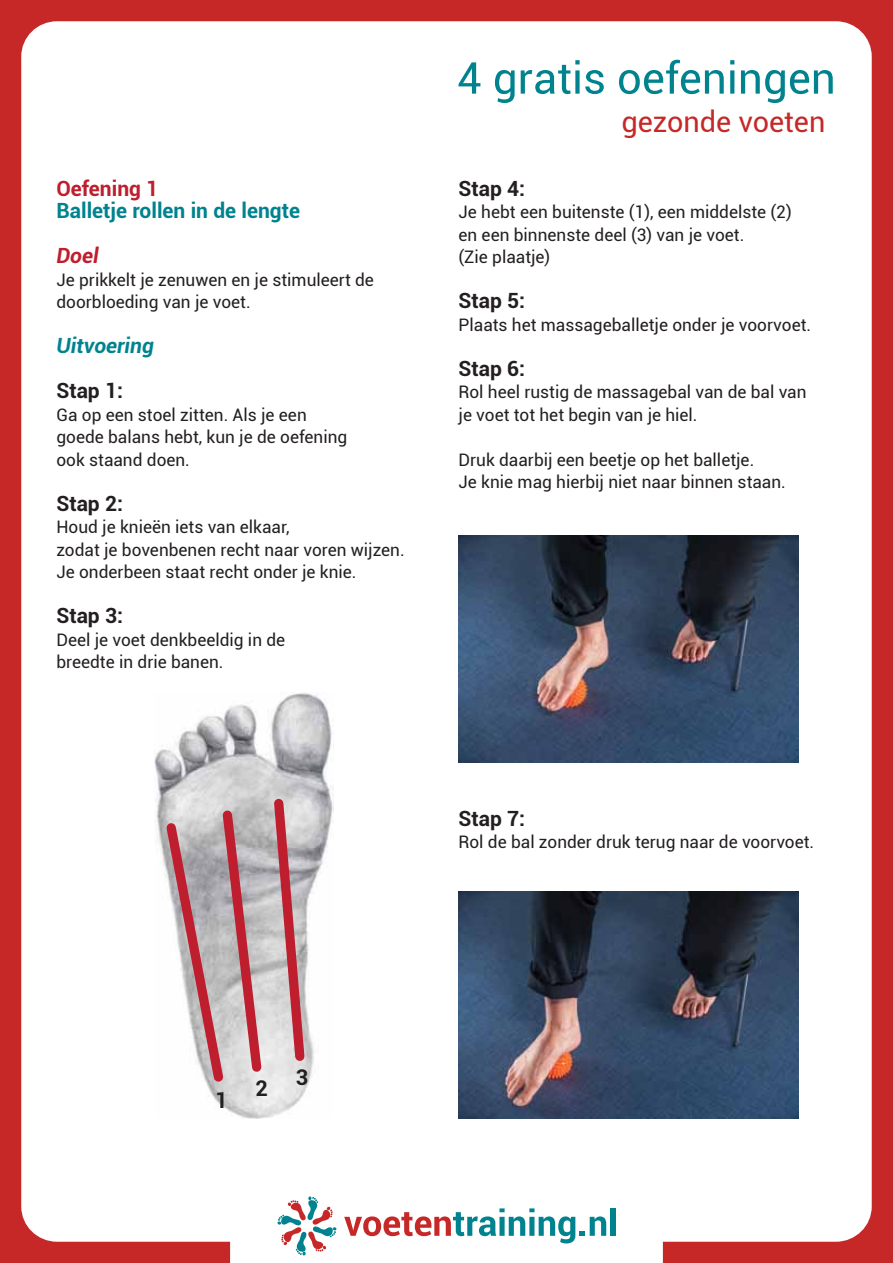
<style>
.page{position:relative;width:893px;height:1263px;background:#c62828}
.page>*{position:absolute;margin:0;border:0;box-sizing:border-box;transform-origin:0 0}
.t1{font:28.8px "Roboto";color:#c62828}
.t2{font:700 21.6px "Roboto";color:#231f20}
.t3{font:700 21px "Roboto";color:#231f20}
.t4{font:700 21px "Roboto";color:#01838f}
.t5{font:italic 700 21px "Roboto";color:#01838f}
.t6{font:700 21px "Roboto";color:#be1e2d}
.t7{font:italic 700 21px "Roboto";color:#be1e2d}
.t8{font:17.25px/22.5px "Roboto";color:#231f20}
</style>
<div class="page">
<div style="left:21px;top:21px;width:851px;height:1221px;background:#fff;border-radius:36px"></div>
<svg style="left:458px;top:62px;width:22px;height:32px"></svg>
<svg style="left:495px;top:70px;width:20px;height:33px"></svg>
<svg style="left:521px;top:60px;width:83px;height:34px"></svg>
<svg style="left:619px;top:60px;width:105px;height:34px"></svg>
<svg style="left:730px;top:70px;width:4px;height:24px"></svg>
<svg style="left:730px;top:60px;width:4px;height:4px"></svg>
<svg style="left:741px;top:70px;width:92px;height:33px"></svg>
<svg style="left:230px;top:1196px;width:433px;height:67px"></svg>
<img style="left:458px;top:536px;width:341px;height:227px">
<img style="left:458px;top:891px;width:341px;height:227px">
<img style="left:154px;top:693px;width:180px;height:425px">
<svg style="left:160px;top:793px;width:150px;height:295px"></svg>
<p class="t6" style="left:56px;top:173px;width:103px">Oefening 1</p>
<p class="t4" style="left:56px;top:196px;width:245px">Balletje rollen in de lengte</p>
<p class="t7" style="left:56px;top:241px;width:44px">Doel</p>
<p class="t8" style="left:56px;top:268px;width:319px">Je prikkelt je zenuwen en je stimuleert de doorbloeding van je voet.</p>
<p class="t5" style="left:56px;top:331px;width:99px">Uitvoering</p>
<p class="t3" style="left:56px;top:376px;width:68px">Stap 1:</p>
<p class="t8" style="left:56px;top:403px;width:292px">Ga op een stoel zitten. Als je een goede balans hebt, kun je de oefening ook staand doen.</p>
<p class="t3" style="left:56px;top:488px;width:68px">Stap 2:</p>
<p class="t8" style="left:56px;top:515px;width:350px">Houd je knieën iets van elkaar,<br>zodat je bovenbenen recht naar voren wijzen.<br>Je onderbeen staat recht onder je knie.</p>
<p class="t3" style="left:56px;top:601px;width:68px">Stap 3:</p>
<p class="t8" style="left:56px;top:628px;width:230px">Deel je voet denkbeeldig in de breedte in drie banen.</p>
<h1 class="t1" style="left:621px;top:102px;width:206px">gezonde voeten</h1>
<p class="t3" style="left:458px;top:173px;width:68px">Stap 4:</p>
<p class="t8" style="left:458px;top:200px;width:335px">Je hebt een buitenste (1), een middelste (2) en een binnenste deel (3) van je voet.<br>(Zie plaatje)</p>
<p class="t3" style="left:458px;top:286px;width:68px">Stap 5:</p>
<p class="t8" style="left:458px;top:313px;width:354px">Plaats het massageballetje onder je voorvoet.</p>
<p class="t3" style="left:458px;top:353px;width:68px">Stap 6:</p>
<p class="t8" style="left:458px;top:380px;width:349px">Rol heel rustig de massagebal van de bal van je voet tot het begin van je hiel.</p>
<p class="t8" style="left:458px;top:447px;width:329px">Druk daarbij een beetje op het balletje.<br>Je knie mag hierbij niet naar binnen staan.</p>
<p class="t3" style="left:458px;top:803px;width:68px">Stap 7:</p>
<p class="t8" style="left:458px;top:830px;width:357px">Rol de bal zonder druk terug naar de voorvoet.</p>
<p class="t2" style="left:215px;top:1085px;width:14px">1</p>
<p class="t2" style="left:255px;top:1073px;width:14px">2</p>
<p class="t2" style="left:296px;top:1062px;width:14px">3</p>
</div>
